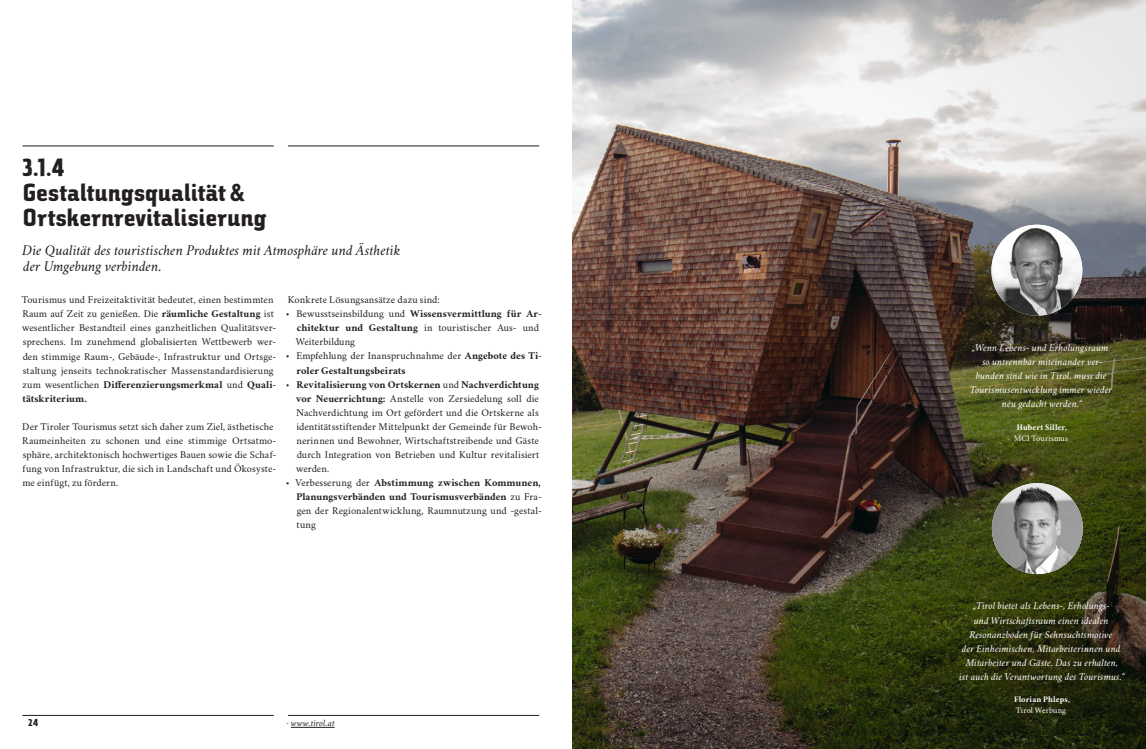
<style>
.page{position:relative;width:1146px;height:749px;background:#fff}
.page>*{position:absolute;margin:0;border:0;box-sizing:border-box;transform-origin:0 0}
.t1{font:24.8px/25.2px "TW Character Sans Pro";letter-spacing:.015em;color:#231f20}
.t2{font:italic 15px/16.8px "Crimson Tirol";letter-spacing:-.005em;color:#231f20}
.t3{font:10.5px/14px "Crimson Tirol";letter-spacing:.005em;color:#231f20}
.t4{font:italic 10.5px/14px "Crimson Tirol";letter-spacing:.005em;color:#fff;text-align:center}
.t5{font:700 10.5px/14px "Crimson Tirol";letter-spacing:.005em;color:#231f20}
.t6{font:10px "TW Character Sans Pro";color:#231f20}
.t7{font:italic 9.5px "Crimson Tirol";letter-spacing:.005em;color:#231f20}
.t8{font:700 8.5px "Crimson Tirol";letter-spacing:.01em;color:#fff}
.t9{font:8.5px "Crimson Tirol";letter-spacing:.01em;color:#fff}
.s1{font-weight:700}
.s2{font-weight:400}
</style>
<div class="page">
<img style="left:573px;top:0;width:572px;height:748px">
<hr style="left:291px;top:727px;width:43px;height:1px;background:#231f20">
<hr style="left:22px;top:715px;width:252px;height:1px;background:#231f20">
<hr style="left:22px;top:146px;width:252px;height:1px;background:#231f20">
<hr style="left:288px;top:715px;width:251px;height:1px;background:#231f20">
<hr style="left:288px;top:146px;width:251px;height:1px;background:#231f20">
<img style="left:991px;top:483px;width:91px;height:91px;border-radius:45px">
<img style="left:991px;top:225px;width:91px;height:90px;border-radius:45px">
<h1 class="t1" style="left:22px;top:154px;width:246px">3.1.4<br>Gestaltungsqualität &amp;<br>Ortskernrevitalisierung</h1>
<h2 class="t2" style="left:22px;top:241px;width:380px">Die Qualität des touristischen Produktes mit Atmosphäre und Ästhetik der Umgebung verbinden.</h2>
<p class="t3" style="left:22px;top:292px;width:256px">Tourismus und Freizeitaktivität bedeutet, einen bestimmten Raum auf Zeit zu genießen. Die <span class="s1">räumliche Gestaltung</span> ist wesentlicher Bestandteil eines ganzheitlichen Qualitätsver&shy;sprechens. Im zunehmend globalisierten Wettbewerb wer&shy;den stimmige Raum-, Gebäude-, Infrastruktur und Ortsge&shy;staltung jenseits technokratischer Massenstandardisierung zum wesentlichen <span class="s1">Differenzierungsmerkmal</span> und <span class="s1">Quali&shy;tätskriterium.</span></p>
<p class="t3" style="left:22px;top:418px;width:255px">Der Tiroler Tourismus setzt sich daher zum Ziel, ästhetische Raumeinheiten zu schonen und eine stimmige Ortsatmo&shy;sphäre, architektonisch hochwertiges Bauen sowie die Schaf&shy;fung von Infrastruktur, die sich in Landschaft und Ökosyste&shy;me einfügt, zu fördern.</p>
<p class="t3" style="left:288px;top:292px;width:153px">Konkrete Lösungsansätze dazu sind:</p>
<p class="t3" style="left:296px;top:306px;width:247px;text-indent:-10px">• Bewusstseinsbildung und <span class="s1">Wissensvermittlung für Ar&shy;chitektur und Gestaltung</span> in touristischer Aus- und<br>Weiterbildung</p>
<p class="t5" style="left:296px;top:348px;width:247px;text-indent:-11px"><span class="s2">• Empfehlung der Inanspruchnahme der</span> Angebote des Ti&shy;roler Gestaltungsbeirats</p>
<p class="t3" style="left:296px;top:376px;width:247px;text-indent:-10px">• <span class="s1">Revitalisierung von Ortskernen</span> und <span class="s1">Nachverdichtung vor Neuerrichtung:</span> Anstelle von Zersiedelung soll die Nachverdichtung im Ort gefördert und die Ortskerne als identitätsstiftender Mittelpunkt der Gemeinde für Bewoh&shy;nerinnen und Bewohner, Wirtschaftstreibende und Gäste durch Integration von Betrieben und Kultur revitalisiert werden.</p>
<p class="t3" style="left:296px;top:474px;width:247px;text-align:justify;text-indent:-11px">• Verbesserung der <span class="s1">Abstimmung zwischen Kommunen, Planungsverbänden und Tourismusverbänden</span> zu Fra&shy;gen der Regionalentwicklung, Raumnutzung und -gestal&shy;tung</p>
<p class="t6" style="left:28px;top:716px;width:11px">24</p>
<p class="t7" style="left:287px;top:717px;width:49px">· www.tirol.at</p>
<p class="t4" style="left:969px;top:340px;width:144px">„Wenn Lebens- und Erholungsraum so untrennbar miteinander ver&shy;bunden sind wie in Tirol, muss die<br>Tourismusentwicklung immer wieder neu gedacht werden.“</p>
<p class="t8" style="left:1016px;top:420px;width:51px">Hubert Siller,</p>
<p class="t9" style="left:1013px;top:432px;width:56px">MCI Tourismus</p>
<p class="t4" style="left:959px;top:599px;width:167px">„Tirol bietet als Lebens-, Erholungs-<br>und Wirtschaftsraum einen idealen Resonanzboden für Sehnsuchtsmotive<br>der Einheimischen, Mitarbeiterinnen und Mitarbeiter und Gäste. Das zu erhalten,<br>ist auch die Verantwortung des Tourismus.“</p>
<p class="t8" style="left:1013px;top:693px;width:57px">Florian Phleps,</p>
<p class="t9" style="left:1015px;top:704px;width:52px">Tirol Werbung</p>
</div>
